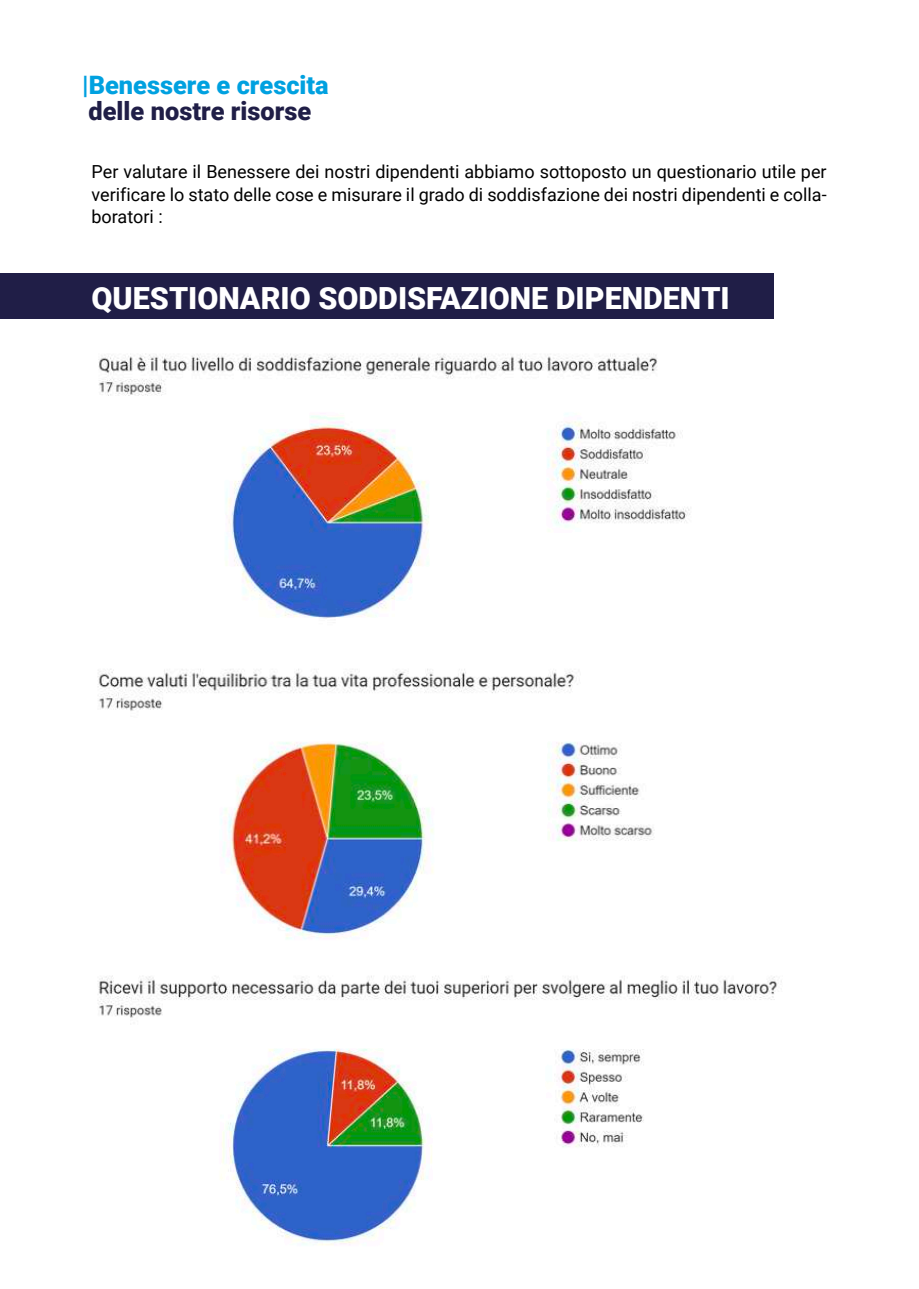
<style>
.page{position:relative;width:919px;height:1289px;background:#fff}
.page>*{position:absolute;margin:0;border:0;box-sizing:border-box;transform-origin:0 0}
.t1{font:900 30.45px "Roboto";color:#fff}
.t2{font:900 25.35px "Roboto";color:#00a1e0}
.t3{font:900 25.35px "Roboto";color:#201e47}
.t4{font:18px/22.5px "Roboto";color:#000;text-align:justify}
</style>
<div class="page">
<div style="left:0;top:273px;width:773px;height:46px;background:#201e47"></div>
<img style="left:98px;top:353px;width:592px;height:265px">
<img style="left:98px;top:669px;width:555px;height:270px">
<img style="left:97px;top:975px;width:685px;height:270px">
<h2 class="t2" style="left:82px;top:68px;width:248px">|Benessere e crescita</h2>
<h2 class="t3" style="left:88px;top:93px;width:224px">delle nostre risorse</h2>
<p class="t4" style="left:91px;top:160px;width:736px">Per valutare il Benessere dei nostri dipendenti abbiamo sottoposto un questionario utile per verificare lo stato delle cose e misurare il grado di soddisfazione dei nostri dipendenti e colla&shy;boratori :</p>
<h1 class="t1" style="left:91px;top:276px;width:639px">QUESTIONARIO SODDISFAZIONE DIPENDENTI</h1>
</div>
